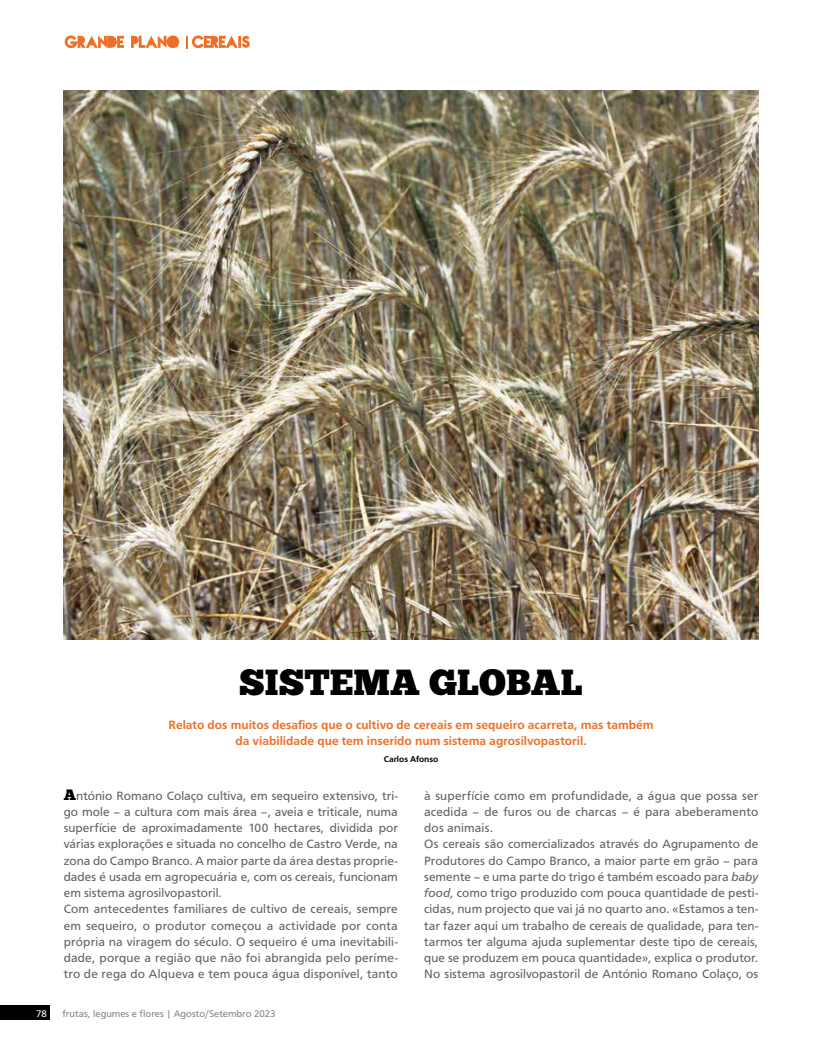
<style>
.page{position:relative;width:815px;height:1053px;background:#fff}
.page>*{position:absolute;margin:0;border:0;box-sizing:border-box;transform-origin:0 0}
.t1{font:36.25px "Chunk Five";color:#000}
.t2{font:12.5px/16.2px "Carto Gothic Std";letter-spacing:.005em;color:#646363}
.t3{font:700 12.5px/16.2px "Carto Gothic Std";color:#ed7026;text-align:center}
.t4{font:10px "Carto Gothic Std";color:#878787}
.t5{font:10px "Carto Gothic Std";color:#fff}
.t6{font:700 8.75px "Carto Gothic Std";color:#000}
.s1{font-family:"Chunk Five";font-size:15px;color:#000}
.s2{font-style:italic}
</style>
<div class="page">
<div style="left:0;top:1005px;width:50px;height:14px;background:#000"></div>
<img style="left:64px;top:91px;width:694px;height:548px">
<svg style="left:65px;top:35px;width:114px;height:13px"></svg>
<svg style="left:186px;top:35px;width:64px;height:14px"></svg>
<h1 class="t1" style="left:239px;top:661px;width:345px">SISTEMA GLOBAL</h1>
<p class="t3" style="left:169px;top:716px;width:486px">Relato dos muitos desafios que o cultivo de cereais em sequeiro acarreta, mas também da viabilidade que tem inserido num sistema agrosilvopastoril.</p>
<p class="t6" style="left:384px;top:753px;width:56px">Carlos Afonso</p>
<p class="t2" style="left:64px;top:787px;width:336px"><span class="s1">A</span>ntónio Romano Colaço cultiva, em sequeiro extensivo, tri&shy;go mole – a cultura com mais área –, aveia e triticale, numa superfície de aproximadamente 100 hectares, dividida por várias explorações e situada no concelho de Castro Verde, na zona do Campo Branco. A maior parte da área destas proprie&shy;dades é usada em agropecuária e, com os cereais, funcionam em sistema agrosilvopastoril.<br>Com antecedentes familiares de cultivo de cereais, sempre em sequeiro, o produtor começou a actividade por conta própria na viragem do século. O sequeiro é uma inevitabili&shy;dade, porque a região que não foi abrangida pelo períme&shy;tro de rega do Alqueva e tem pouca água disponível, tanto</p>
<p class="t5" style="left:36px;top:1007px;width:12px">78</p>
<p class="t4" style="left:62px;top:1007px;width:215px">frutas, legumes e flores | Agosto/Setembro 2023</p>
<p class="t2" style="left:424px;top:787px;width:336px">à superfície como em profundidade, a água que possa ser acedida – de furos ou de charcas – é para abeberamento dos animais.<br>Os cereais são comercializados através do Agrupamento de Produtores do Campo Branco, a maior parte em grão – para semente – e uma parte do trigo é também escoado para <span class="s2">baby food</span>, como trigo produzido com pouca quantidade de pesti&shy;cidas, num projecto que vai já no quarto ano. «Estamos a ten&shy;tar fazer aqui um trabalho de cereais de qualidade, para ten&shy;tarmos ter alguma ajuda suplementar deste tipo de cereais, que se produzem em pouca quantidade», explica o produtor.<br>No sistema agrosilvopastoril de António Romano Colaço, os</p>
</div>
